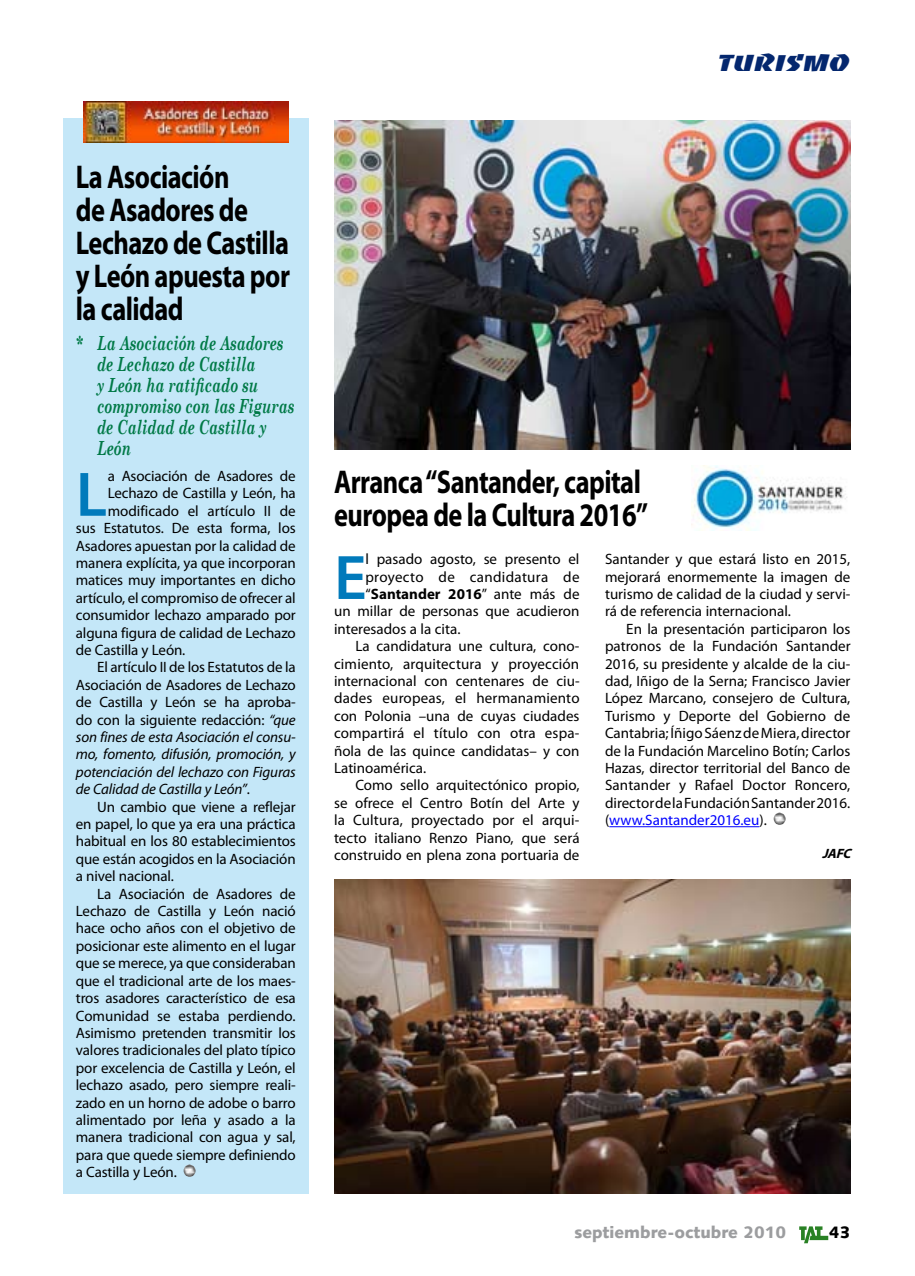
<style>
.page{position:relative;width:915px;height:1276px;background:#fff}
.page>*{position:absolute;margin:0;border:0;box-sizing:border-box;transform-origin:0 0}
.t1{font:600 63.3px "Myriad Pro";color:#017abb}
.t2{font:700 33px/33px "Myriad Pro";letter-spacing:-.02em;color:#000;scale:.8 1}
.t3{font:22.5px "Baccarat Wide";letter-spacing:-.02em;color:#04276e}
.t4{font:italic 700 19.5px/21px "Century Schoolbook";color:#007946;scale:.7 1}
.t5{font:900 16.5px "Syntax";color:#9c9d9f}
.t6{font:900 16.5px "Syntax";color:#000}
.t7{font:15px/17.4px "Myriad Pro";letter-spacing:-.01em;color:#000;text-align:justify}
.t8{font:15px "Myriad Pro";letter-spacing:.01em;color:#000}
.t9{font:italic 15px "Myriad Pro";letter-spacing:-.01em;color:#000}
.t10{font:700 15px "Myriad Pro";color:#000}
.t11{font:15px "Myriad Pro";letter-spacing:.02em;color:#000}
.t12{font:italic 700 13.5px "Myriad Pro";color:#000}
.s1{font-style:italic}
.s2{font-style:normal}
.s3{color:#00f}
.s4{font-weight:400}
</style>
<div class="page">
<svg style="left:799px;top:1226px;width:29px;height:17px"></svg>
<div style="left:63px;top:118px;width:245px;height:1076px;background:#c4e7f8"></div>
<svg style="left:183px;top:1164px;width:13px;height:13px"></svg>
<img style="left:691px;top:465px;width:156px;height:66px">
<img style="left:334px;top:120px;width:516px;height:329px">
<hr style="left:609px;top:826px;width:150px;height:1px;background:#00f">
<svg style="left:773px;top:812px;width:12px;height:13px"></svg>
<img style="left:334px;top:879px;width:516px;height:315px">
<img style="left:84px;top:102px;width:204px;height:40px">
<h2 class="t2" style="left:76px;top:160px;width:269px">La Asociación<br>de Asadores de<br>Lechazo de Castilla y León apuesta por la calidad</h2>
<h3 class="t4" style="left:97px;top:332px;width:283px;text-indent:-21px">* La Asociación de Asadores de Lechazo de Castilla<br>y León ha ratificado su compromiso con las Figuras de Calidad de Castilla y<br>León</h3>
<h1 class="t1" style="left:76px;top:454px;width:33px">L</h1>
<p class="t7" style="left:108px;top:467px;width:189px">a Asociación de Asadores de</p>
<p class="t7" style="left:108px;top:484px;width:189px">Lechazo de Castilla y León, ha</p>
<p class="t7" style="left:108px;top:502px;width:189px">modificado el artículo II de</p>
<p class="t7" style="left:76px;top:519px;width:221px">sus Estatutos. De esta forma, los</p>
<p class="t7" style="left:76px;top:536px;width:221px">Asadores apuestan por la calidad de</p>
<p class="t7" style="left:76px;top:554px;width:221px">manera explícita, ya que incorporan</p>
<p class="t7" style="left:76px;top:571px;width:221px">matices muy importantes en dicho</p>
<p class="t7" style="left:76px;top:589px;width:221px">artículo, el compromiso de ofrecer al</p>
<p class="t7" style="left:76px;top:606px;width:221px">consumidor lechazo amparado por</p>
<p class="t7" style="left:76px;top:623px;width:221px">alguna figura de calidad de Lechazo</p>
<p class="t7" style="left:76px;top:641px;width:111px">de Castilla y León.</p>
<p class="t7" style="left:97px;top:658px;width:200px">El artículo II de los Estatutos de la</p>
<p class="t7" style="left:76px;top:676px;width:221px">Asociación de Asadores de Lechazo</p>
<p class="t7" style="left:76px;top:693px;width:221px">de Castilla y León se ha aproba-</p>
<p class="t7" style="left:76px;top:710px;width:221px">do con la siguiente redacción: <span class="s1">“que</span></p>
<p class="t9" style="left:76px;top:727px;width:221px">son fines de esta Asociación el consu-</p>
<p class="t9" style="left:76px;top:745px;width:221px">mo, fomento, difusión, promoción, y</p>
<p class="t9" style="left:76px;top:762px;width:221px">potenciación del lechazo con Figuras</p>
<p class="t9" style="left:76px;top:780px;width:175px">de Calidad de Castilla y León”<span class="s2">.</span></p>
<p class="t7" style="left:97px;top:797px;width:200px">Un cambio que viene a reflejar</p>
<p class="t7" style="left:76px;top:815px;width:221px">en papel, lo que ya era una práctica</p>
<p class="t7" style="left:76px;top:832px;width:221px">habitual en los 80 establecimientos</p>
<p class="t7" style="left:76px;top:850px;width:221px">que están acogidos en la Asociación</p>
<p class="t7" style="left:76px;top:867px;width:99px">a nivel nacional.</p>
<p class="t7" style="left:97px;top:884px;width:200px">La Asociación de Asadores de</p>
<p class="t7" style="left:76px;top:902px;width:221px">Lechazo de Castilla y León nació</p>
<p class="t7" style="left:76px;top:919px;width:221px">hace ocho años con el objetivo de</p>
<p class="t7" style="left:76px;top:937px;width:221px">posicionar este alimento en el lugar</p>
<p class="t7" style="left:76px;top:954px;width:221px">que se merece, ya que consideraban</p>
<p class="t7" style="left:76px;top:971px;width:221px">que el tradicional arte de los maes-</p>
<p class="t7" style="left:76px;top:989px;width:221px">tros asadores característico de esa</p>
<p class="t7" style="left:76px;top:1006px;width:221px">Comunidad se estaba perdiendo.</p>
<p class="t7" style="left:76px;top:1024px;width:221px">Asimismo pretenden transmitir los</p>
<p class="t7" style="left:76px;top:1041px;width:221px">valores tradicionales del plato típico</p>
<p class="t7" style="left:76px;top:1058px;width:221px">por excelencia de Castilla y León, el</p>
<p class="t7" style="left:76px;top:1076px;width:221px">lechazo asado, pero siempre reali-</p>
<p class="t7" style="left:76px;top:1093px;width:221px">zado en un horno de adobe o barro</p>
<p class="t7" style="left:76px;top:1111px;width:221px">alimentado por leña y asado a la</p>
<p class="t7" style="left:76px;top:1128px;width:221px">manera tradicional con agua y sal,</p>
<p class="t7" style="left:76px;top:1145px;width:221px">para que quede siempre definiendo</p>
<p class="t7" style="left:76px;top:1163px;width:102px">a Castilla y León.</p>
<h3 class="t3" style="left:717px;top:50px;width:134px">TURISMO</h3>
<h2 class="t2" style="left:334px;top:464px;width:394px">Arranca “Santander, capital europea de la Cultura 2016”</h2>
<h1 class="t1" style="left:334px;top:537px;width:34px">E</h1>
<p class="t7" style="left:365px;top:550px;width:215px">l pasado agosto, se presento el</p>
<p class="t7" style="left:604px;top:550px;width:247px">Santander y que estará listo en 2015, mejorará enormemente la imagen de turismo de calidad de la ciudad y servi&shy;rá de referencia internacional.</p>
<p class="t7" style="left:604px;top:620px;width:247px;text-indent:21px">En la presentación participaron los patronos de la Fundación Santander 2016, su presidente y alcalde de la ciu&shy;dad, Iñigo de la Serna; Francisco Javier López Marcano, consejero de Cultura, Turismo y Deporte del Gobierno de Cantabria; Íñigo Sáenz de Miera, director de la Fundación Marcelino Botín; Carlos Hazas, director territorial del Banco de Santander y Rafael Doctor Roncero, director de la Fundación Santander 2016. (<span class="s3">www.Santander2016.eu</span>).</p>
<p class="t12" style="left:821px;top:844px;width:34px">JAFC</p>
<p class="t11" style="left:365px;top:567px;width:215px">proyecto de candidatura de</p>
<p class="t10" style="left:365px;top:584px;width:215px"><span class="s4">“</span>Santander 2016<span class="s4">” ante más de</span></p>
<p class="t7" style="left:334px;top:602px;width:247px">un millar de personas que acudieron</p>
<p class="t7" style="left:334px;top:620px;width:128px">interesados a la cita.</p>
<p class="t7" style="left:355px;top:637px;width:225px">La candidatura une cultura, cono-</p>
<p class="t8" style="left:334px;top:654px;width:247px">cimiento, arquitectura y proyección</p>
<p class="t7" style="left:334px;top:672px;width:247px">internacional con centenares de ciu-</p>
<p class="t8" style="left:334px;top:689px;width:247px">dades europeas, el hermanamiento</p>
<p class="t7" style="left:334px;top:707px;width:247px">con Polonia –una de cuyas ciudades</p>
<p class="t8" style="left:334px;top:724px;width:247px">compartirá el título con otra espa-</p>
<p class="t7" style="left:334px;top:741px;width:247px">ñola de las quince candidatas– y con</p>
<p class="t7" style="left:334px;top:759px;width:94px">Latinoamérica.</p>
<p class="t7" style="left:355px;top:776px;width:225px">Como sello arquitectónico propio,</p>
<p class="t7" style="left:334px;top:794px;width:247px">se ofrece el Centro Botín del Arte y</p>
<p class="t8" style="left:334px;top:811px;width:247px">la Cultura, proyectado por el arqui-</p>
<p class="t7" style="left:334px;top:828px;width:247px">tecto italiano Renzo Piano, que será</p>
<p class="t7" style="left:334px;top:846px;width:247px">construido en plena zona portuaria de</p>
<p class="t5" style="left:574px;top:1222px;width:213px">septiembre-octubre 2010</p>
<p class="t6" style="left:828px;top:1222px;width:23px">43</p>
</div>
